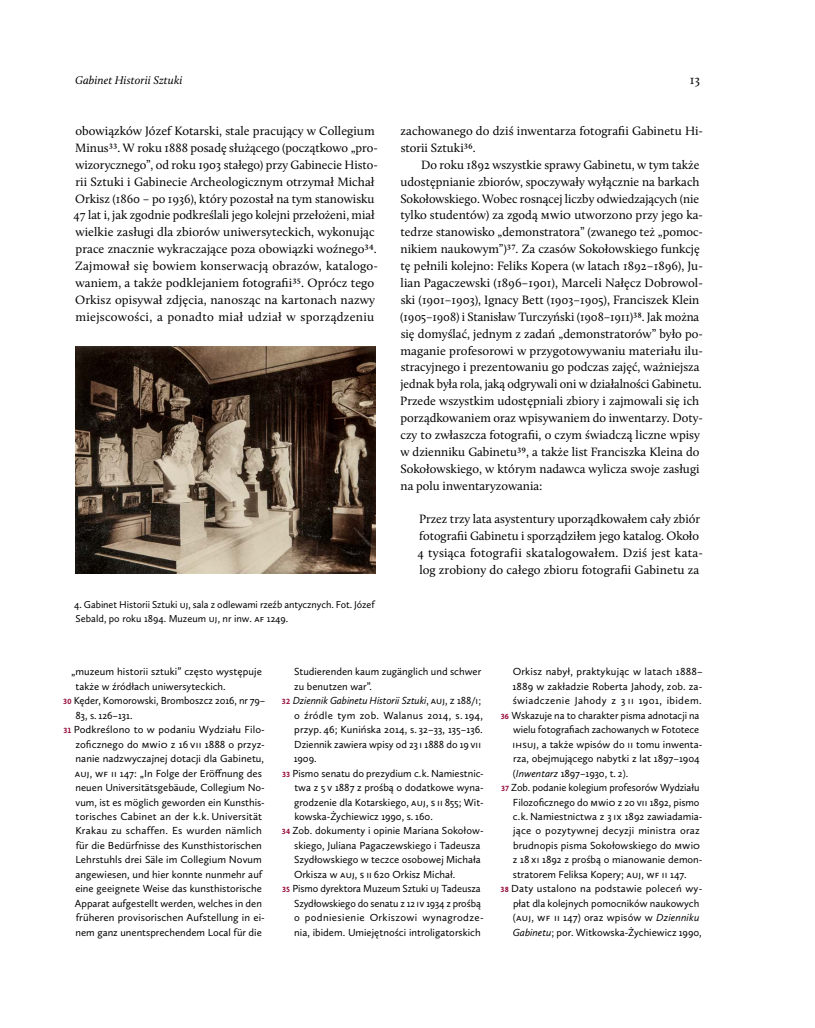
<style>
.page{position:relative;width:815px;height:1028px;background:#fff}
.page>*{position:absolute;margin:0;border:0;box-sizing:border-box;transform-origin:0 0}
.t1{font:13.12px "Calluna";color:#000}
.t2{font:12.5px/16.9px "Calluna";color:#000}
.t3{font:italic 11.62px "Calluna";letter-spacing:.005em;color:#000}
.t4{font:10.62px "Calluna Sans";color:#000}
.t5{font:10.62px "Calluna Sans";letter-spacing:.02em;color:#000}
.t6{font:italic 10.62px "Calluna Sans";letter-spacing:-.005em;color:#000}
.t7{font:10.62px "Calluna Sans";letter-spacing:.03em;color:#000}
.t8{font:10.62px "Calluna Sans";letter-spacing:.025em;color:#000}
.t9{font:10.38px/14.5px "Calluna Sans";letter-spacing:-.005em;color:#000}
.s1{font-weight:700;font-size:7.75px;color:#920232}
.s2{font-weight:700;font-style:normal;font-size:7.75px;color:#920232}
.s3{font-style:normal}
.s4{font-style:italic}
</style>
<div class="page">
<img style="left:75px;top:346px;width:300px;height:228px">
<p class="t3" style="left:75px;top:73px;width:109px">Gabinet Historii Sztuki</p>
<p class="t1" style="left:690px;top:72px;width:12px">13</p>
<p class="t2" style="left:74px;top:122px;width:306px">obowiązków Józef Kotarski, stale pracujący w Collegium Minus33. W roku 1888 posadę służącego (początkowo „pro&shy;wizorycznego”, od roku 1903 stałego) przy Gabinecie Histo&shy;rii Sztuki i Gabinecie Archeologicznym otrzymał Michał Orkisz (1860 – po 1936), który pozostał na tym stanowisku 47 lat i, jak zgodnie podkreślali jego kolejni przełożeni, miał wielkie zasługi dla zbiorów uniwersyteckich, wykonując prace znacznie wykraczające poza obowiązki woźnego34.<br>Zajmował się bowiem konserwacją obrazów, katalogo&shy;waniem, a także podklejaniem fotografii35. Oprócz tego Orkisz opisywał zdjęcia, nanosząc na kartonach nazwy miejscowości, a ponadto miał udział w sporządzeniu</p>
<p class="t2" style="left:401px;top:122px;width:304px">zachowanego do dziś inwentarza fotografii Gabinetu Hi&shy;storii Sztuki36.</p>
<p class="t2" style="left:400px;top:156px;width:304px;text-indent:21px">Do roku 1892 wszystkie sprawy Gabinetu, w tym także udostępnianie zbiorów, spoczywały wyłącznie na barkach Sokołowskiego. Wobec rosnącej liczby odwiedzających (nie tylko studentów) za zgodą MWiO utworzono przy jego ka&shy;tedrze stanowisko „demonstratora” (zwanego też „pomoc&shy;nikiem naukowym”)37. Za czasów Sokołowskiego funkcję tę pełnili kolejno: Feliks Kopera (w latach 1892–1896), Ju&shy;lian Pagaczewski (1896–1901), Marceli Nałęcz Dobrowol&shy;ski (1901–1903), Ignacy Bett (1903–1905), Franciszek Klein (1905–1908) i Stanisław Turczyński (1908–1911)38. Jak można się domyślać, jednym z zadań „demonstratorów” było po&shy;maganie profesorowi w przygotowywaniu materiału ilu&shy;stracyjnego i prezentowaniu go podczas zajęć, ważniejsza jednak była rola, jaką odgrywali oni w działalności Gabinetu.<br>Przede wszystkim udostępniali zbiory i zajmowali się ich porządkowaniem oraz wpisywaniem do inwentarzy. Doty&shy;czy to zwłaszcza fotografii, o czym świadczą liczne wpisy w dzienniku Gabinetu39, a także list Franciszka Kleina do Sokołowskiego, w którym nadawca wylicza swoje zasługi na polu inwentaryzowania:</p>
<p class="t2" style="left:417px;top:510px;width:287px">Przez trzy lata asystentury uporządkowałem cały zbiór fotografii Gabinetu i sporządziłem jego katalog. Około 4 tysiąca fotografii skatalogowałem. Dziś jest kata&shy;log zrobiony do całego zbioru fotografii Gabinetu za</p>
<p class="t9" style="left:74px;top:597px;width:302px">4. Gabinet Historii Sztuki UJ , sala z odlewami rzeźb antycznych. Fot. Józef<br>Sebald, po roku 1894. Muzeum UJ , nr inw. AF 1249.</p>
<p class="t4" style="left:71px;top:665px;width:192px">„muzeum historii sztuki” często występuje</p>
<p class="t4" style="left:76px;top:679px;width:152px">także w źródłach uniwersyteckich.</p>
<p class="t4" style="left:63px;top:694px;width:204px"><span class="s1">30</span> Kęder, Komorowski, Bromboszcz 2016, nr 79–</p>
<p class="t4" style="left:75px;top:708px;width:59px">83, s. 126–131.</p>
<p class="t4" style="left:63px;top:723px;width:203px"><span class="s1">31</span> Podkreślono to w podaniu Wydziału Filo-</p>
<p class="t4" style="left:75px;top:737px;width:191px">zoficznego do MWiO z 16 VII 1888 o przyz-</p>
<p class="t4" style="left:76px;top:752px;width:190px">nanie nadzwyczajnej dotacji dla Gabinetu,</p>
<p class="t4" style="left:75px;top:766px;width:189px">AUJ , WF II 147: „In Folge der Eröffnung des</p>
<p class="t4" style="left:76px;top:781px;width:191px">neuen Universitätsgebäude, Collegium No-</p>
<p class="t4" style="left:76px;top:795px;width:191px">vum, ist es möglich geworden ein Kunsthis-</p>
<p class="t4" style="left:76px;top:810px;width:188px">torisches Cabinet an der k.k. Universität</p>
<p class="t5" style="left:75px;top:824px;width:188px">Krakau zu schaffen. Es wurden nämlich</p>
<p class="t4" style="left:76px;top:839px;width:188px">für die Bedürfnisse des Kunsthistorischen</p>
<p class="t4" style="left:75px;top:853px;width:188px">Lehrstuhls drei Säle im Collegium Novum</p>
<p class="t4" style="left:75px;top:868px;width:188px">angewiesen, und hier konnte nunmehr auf</p>
<p class="t4" style="left:75px;top:882px;width:188px">eine geeignete Weise das kunsthistorische</p>
<p class="t4" style="left:75px;top:896px;width:189px">Apparat aufgestellt werden, welches in den</p>
<p class="t4" style="left:76px;top:911px;width:191px">früheren provisorischen Aufstellung in ei-</p>
<p class="t4" style="left:76px;top:925px;width:188px">nem ganz unentsprechendem Local für die</p>
<p class="t4" style="left:294px;top:665px;width:189px">Studierenden kaum zugänglich und schwer</p>
<p class="t4" style="left:294px;top:679px;width:79px">zu benutzen war”.</p>
<p class="t6" style="left:282px;top:694px;width:201px"><span class="s2">32</span> Dziennik Gabinetu Historii Sztuki<span class="s3">, AUJ , Z 188/I ;</span></p>
<p class="t8" style="left:294px;top:708px;width:190px">o źródle tym zob. Walanus 2014, s. 194,</p>
<p class="t4" style="left:294px;top:723px;width:190px">przyp. 46; Kunińska 2014, s. 32–33, 135–136.</p>
<p class="t4" style="left:294px;top:737px;width:185px">Dziennik zawiera wpisy od 23 I 1888 do 19 VII</p>
<p class="t4" style="left:294px;top:752px;width:24px">1909.</p>
<p class="t4" style="left:282px;top:766px;width:203px"><span class="s1">33</span> Pismo senatu do prezydium c.k. Namiestnic-</p>
<p class="t4" style="left:294px;top:781px;width:191px">twa z 5 V 1887 z prośbą o dodatkowe wyna-</p>
<p class="t4" style="left:294px;top:795px;width:191px">grodzenie dla Kotarskiego, AUJ , S II 855; Wit-</p>
<p class="t4" style="left:294px;top:810px;width:140px">kowska-Żychiewicz 1990, s. 160.</p>
<p class="t4" style="left:282px;top:824px;width:203px"><span class="s1">34</span> Zob. dokumenty i opinie Mariana Sokołow-</p>
<p class="t4" style="left:294px;top:839px;width:188px">skiego, Juliana Pagaczewskiego i Tadeusza</p>
<p class="t4" style="left:294px;top:853px;width:188px">Szydłowskiego w teczce osobowej Michała</p>
<p class="t4" style="left:294px;top:868px;width:163px">Orkisza w AUJ , S II 620 Orkisz Michał.</p>
<p class="t4" style="left:282px;top:882px;width:200px"><span class="s1">35</span> Pismo dyrektora Muzeum Sztuki UJ Tadeusza</p>
<p class="t4" style="left:294px;top:896px;width:188px">Szydłowskiego do senatu z 12 I V 1934 z prośbą</p>
<p class="t4" style="left:294px;top:911px;width:191px">o podniesienie Orkiszowi wynagrodze-</p>
<p class="t4" style="left:294px;top:925px;width:188px">nia, ibidem. Umiejętności introligatorskich</p>
<p class="t4" style="left:513px;top:665px;width:191px">Orkisz nabył, praktykując w latach 1888–</p>
<p class="t4" style="left:513px;top:679px;width:191px">1889 w zakładzie Roberta Jahody, zob. za-</p>
<p class="t7" style="left:513px;top:694px;width:190px">świadczenie Jahody z 3 II 1901, ibidem.</p>
<p class="t4" style="left:501px;top:708px;width:200px"><span class="s1">36</span> Wskazuje na to charakter pisma adnotacji na</p>
<p class="t4" style="left:513px;top:723px;width:188px">wielu fotografiach zachowanych w Fototece</p>
<p class="t4" style="left:513px;top:737px;width:191px">I HSUJ , a także wpisów do II tomu inwenta-</p>
<p class="t4" style="left:513px;top:752px;width:188px">rza, obejmującego nabytki z lat 1897–1904</p>
<p class="t4" style="left:513px;top:766px;width:117px">(<span class="s4">Inwentarz</span> 1897–1930, t. 2).</p>
<p class="t4" style="left:501px;top:781px;width:200px"><span class="s1">37</span> Zob. podanie kolegium profesorów Wydziału</p>
<p class="t4" style="left:513px;top:795px;width:188px">Filozoficznego do MWiO z 20 VII 1892, pismo</p>
<p class="t4" style="left:513px;top:810px;width:191px">c.k. Namiestnictwa z 3 I X 1892 zawiadamia-</p>
<p class="t5" style="left:513px;top:824px;width:188px">jące o pozytywnej decyzji ministra oraz</p>
<p class="t4" style="left:513px;top:839px;width:187px">brudnopis pisma Sokołowskiego do MWiO</p>
<p class="t4" style="left:513px;top:853px;width:191px">z 18 XI 1892 z prośbą o mianowanie demon-</p>
<p class="t4" style="left:513px;top:868px;width:175px">stratorem Feliksa Kopery; AUJ , WF II 147.</p>
<p class="t4" style="left:501px;top:882px;width:203px"><span class="s1">38</span> Daty ustalono na podstawie poleceń wy-</p>
<p class="t4" style="left:513px;top:896px;width:188px">płat dla kolejnych pomocników naukowych</p>
<p class="t4" style="left:513px;top:911px;width:188px">(AUJ , WF II 147) oraz wpisów w <span class="s4">Dzienniku</span></p>
<p class="t4" style="left:513px;top:925px;width:190px"><span class="s4">Gabinetu</span>; por. Witkowska-Żychiewicz 1990,</p>
</div>
